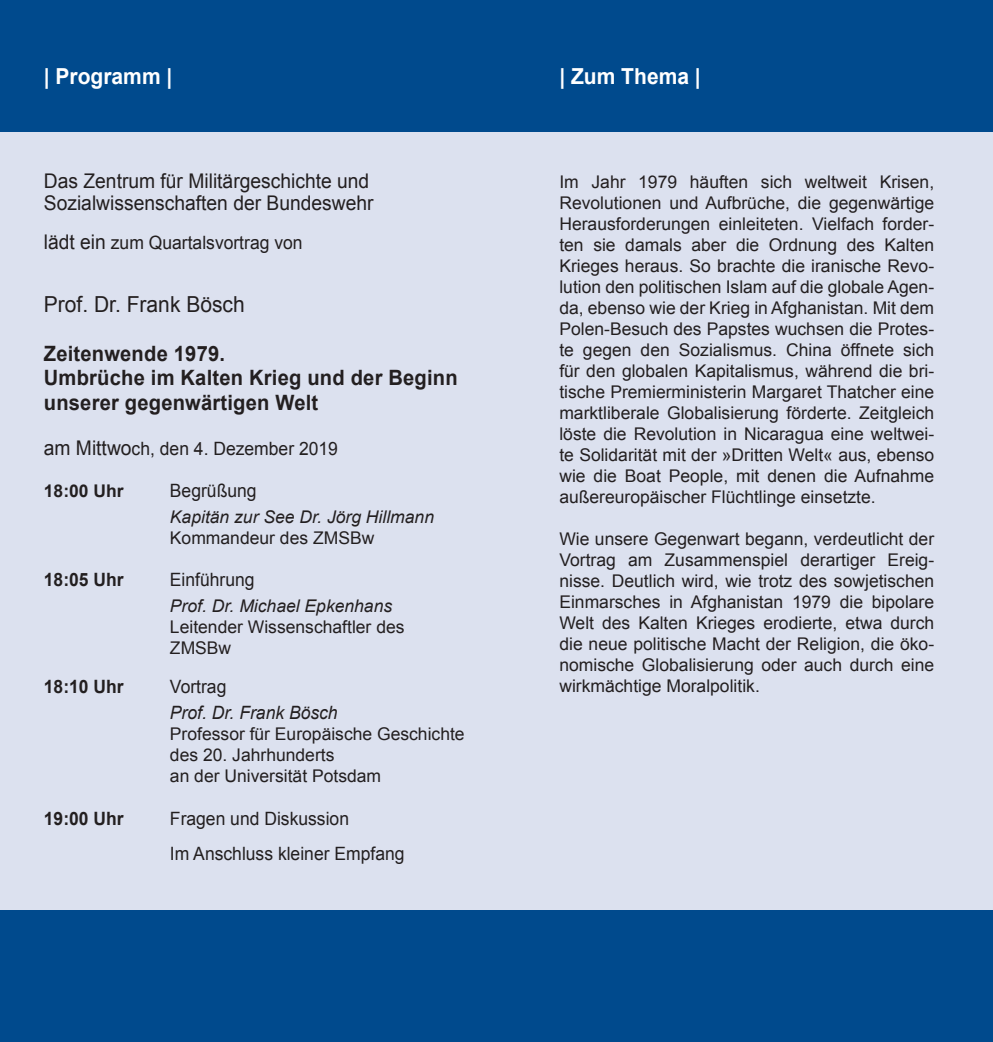
<style>
.page{position:relative;width:993px;height:1042px;background:#fff}
.page>*{position:absolute;margin:0;border:0;box-sizing:border-box;transform-origin:0 0}
.t1{font:700 22.05px "Arial";color:#fff;scale:.95 1}
.t2{font:22.05px "Arial";color:#231f20;scale:.95 1}
.t3{font:700 21.18px/24.5px "Arial";letter-spacing:.01em;color:#231f20;scale:.95 1}
.t4{font:20.3px/22.8px "Arial";color:#231f20;scale:.95 1}
.t5{font:18.38px/35px "Arial";color:#231f20;scale:.95 1}
.t6{font:700 18.38px "Arial";color:#231f20;scale:.95 1}
.t7{font:italic 18.38px "Arial";color:#231f20;scale:.95 1}
.t8{font:17.5px/21px "Arial";color:#231f20}
.t9{font:italic 17.5px "Arial";color:#231f20}
.t10{font:700 17.5px "Arial";color:#231f20}
.s1{font-size:20.3px}
</style>
<div class="page">
<div style="left:0;top:130px;width:992px;height:779px;background:#dce1ef"></div>
<div style="left:0;top:910px;width:992px;height:132px;background:#004a8d"></div>
<div style="left:0;top:0;width:992px;height:131px;background:#004a8d"></div>
<p class="t1" style="left:44px;top:62px;width:137px">| Programm |</p>
<p class="t4" style="left:44px;top:169px;width:348px">Das Zentrum für Militärgeschichte und<br>Sozialwissenschaften der Bundeswehr</p>
<p class="t5" style="left:44px;top:225px;width:274px"><span class="s1">lädt ein</span> zum Quartalsvortrag von</p>
<p class="t2" style="left:44px;top:290px;width:213px">Prof. Dr. Frank Bösch</p>
<p class="t3" style="left:44px;top:342px;width:437px">Zeitenwende 1979.<br>Umbrüche im Kalten Krieg und der Beginn unserer gegenwärtigen Welt</p>
<p class="t5" style="left:44px;top:432px;width:311px"><span class="s1">am Mittwo</span>ch, den 4. Dezember 2019</p>
<p class="t10" style="left:44px;top:480px;width:81px">18:00 Uhr</p>
<p class="t5" style="left:170px;top:474px;width:93px">Begrüßung</p>
<p class="t9" style="left:170px;top:506px;width:265px">Kapitän zur See Dr. Jörg Hillmann</p>
<p class="t8" style="left:170px;top:528px;width:206px">Kommandeur des ZMSBw</p>
<p class="t6" style="left:44px;top:568px;width:85px">18:05 Uhr</p>
<p class="t5" style="left:170px;top:563px;width:91px">Einführung</p>
<p class="t9" style="left:170px;top:595px;width:224px">Prof. Dr. Michael Epkenhans</p>
<p class="t8" style="left:170px;top:617px;width:236px">Leitender Wissenschaftler des<br>ZMSBw</p>
<p class="t6" style="left:44px;top:674px;width:85px">18:10 Uhr</p>
<p class="t5" style="left:170px;top:669px;width:61px">Vortrag</p>
<p class="t7" style="left:170px;top:700px;width:178px">Prof. Dr. Frank Bösch</p>
<p class="t8" style="left:170px;top:723px;width:296px">Professor für Europäische Geschichte des 20. Jahrhunderts<br>an der Universität Potsdam</p>
<p class="t6" style="left:44px;top:806px;width:85px">19:00 Uhr</p>
<p class="t5" style="left:170px;top:801px;width:248px">Fragen und Diskussion<br>Im Anschluss kleiner Empfang</p>
<p class="t1" style="left:559px;top:62px;width:150px">| Zum Thema |</p>
<p class="t8" style="left:559px;top:171px;width:376px;text-align:justify">Im Jahr 1979 häuften sich weltweit Krisen, Revolutionen und Aufbrüche, die gegenwärtige Herausforderungen einleiteten. Vielfach forder&shy;ten sie damals aber die Ordnung des Kalten Krieges heraus. So brachte die iranische Revo&shy;lution den politischen Islam auf die globale Agen&shy;da, ebenso wie der Krieg in Afghanistan. Mit dem Polen-Besuch des Papstes wuchsen die Protes&shy;te gegen den Sozialismus. China öffnete sich für den globalen Kapitalismus, während die bri&shy;tische Premierministerin Margaret Thatcher eine marktliberale Globalisierung förderte. Zeitgleich löste die Revolution in Nicaragua eine weltwei&shy;te Solidarität mit der »Dritten Welt« aus, ebenso wie die Boat People, mit denen die Aufnahme außereuropäischer Flüchtlinge einsetzte.</p>
<p class="t8" style="left:559px;top:528px;width:376px;text-align:justify">Wie unsere Gegenwart begann, verdeutlicht der Vortrag am Zusammenspiel derartiger Ereig&shy;nisse. Deutlich wird, wie trotz des sowjetischen Einmarsches in Afghanistan 1979 die bipolare Welt des Kalten Krieges erodierte, etwa durch die neue politische Macht der Religion, die öko&shy;nomische Globalisierung oder auch durch eine wirkmächtige Moralpolitik.</p>
</div>
